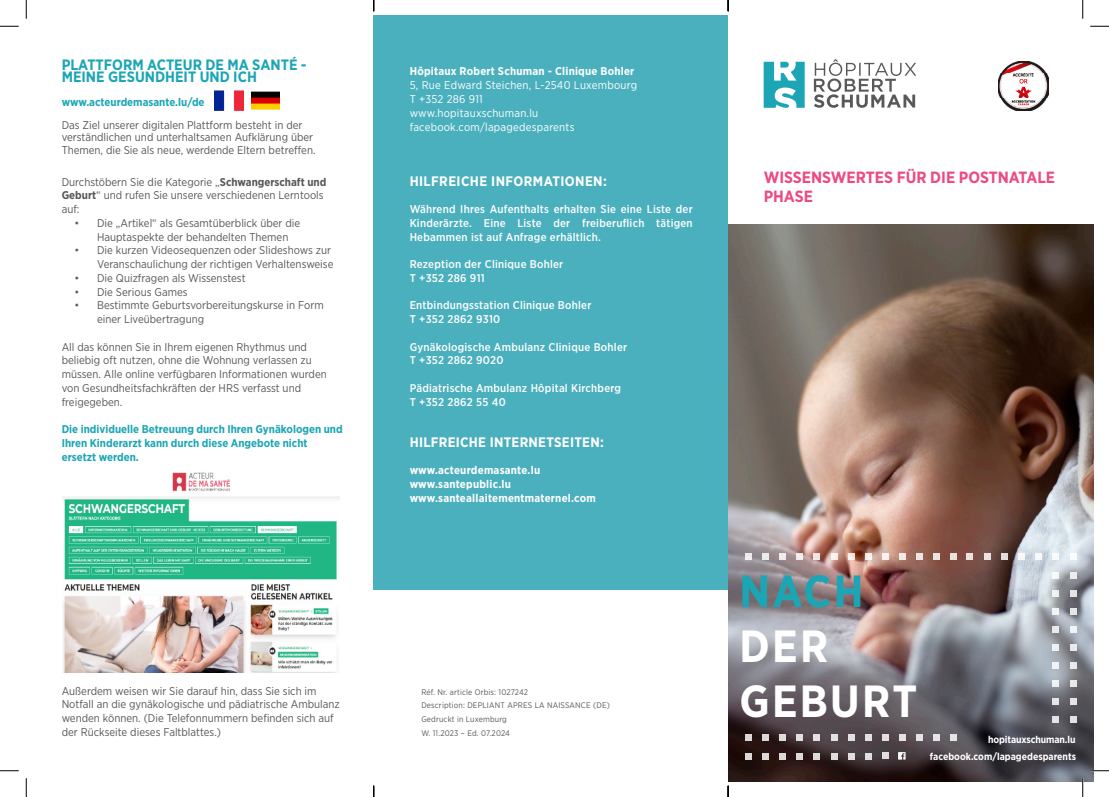
<style>
.page{position:relative;width:1109px;height:797px;background:#fff}
.page>*{position:absolute;margin:0;border:0;box-sizing:border-box;transform-origin:0 0}
._00_Headline_Flyer{font:700 45px "Gotham Narrow";letter-spacing:.05em;color:#fff}
._00_Headline_Flyer-2{font:700 45px "Gotham Narrow";color:#1ca6b5}
._01_H1_Pantone205{font:700 16.25px/18.8px "Gotham Narrow";color:#ec4b80}
.t1{font:700 15px/12.5px "Gotham Narrow";color:#1ca6b5}
._01_H1_white{font:700 13.75px "Gotham Narrow";letter-spacing:.02em;color:#fff}
._02_body_white{font:700 13.75px "Gotham Narrow";letter-spacing:.03em;color:#fff}
._02_body{font:11.25px/13.8px "Gotham Narrow";color:#57585a}
._02_body_white-2{font:500 11.25px/13.8px "Gotham Narrow";letter-spacing:.02em;color:#fff;text-align:justify}
._02_body-2{font:700 11.25px/13.8px "Gotham Narrow";color:#1ca6b5}
._02_body_white-3{font:11.25px "Gotham Narrow";letter-spacing:.02em;color:#fff}
._01_H1_white-2{font:700 11.25px/13.8px "Gotham Narrow";letter-spacing:.02em;color:#fff}
._02_body_white-4{font:700 11.25px "Gotham Narrow";letter-spacing:.02em;color:#fff}
._03_body{font:700 10px "Gotham Narrow";color:#fff}
.t2{font:8.12px "Gotham Narrow";letter-spacing:.02em;color:#57585a}
.s1{font-weight:700}
</style>
<div class="page">
<svg style="left:763px;top:62px;width:41px;height:46px"></svg>
<svg style="left:813px;top:59px;width:103px;height:49px"></svg>
<img style="left:728px;top:224px;width:365px;height:557px">
<img style="left:63px;top:472px;width:276px;height:200px">
<svg style="left:898px;top:752px;width:7px;height:7px"></svg>
<div style="left:373px;top:16px;width:355px;height:574px;background:#4bb0be"></div>
<img style="left:998px;top:61px;width:50px;height:50px">
<img style="left:214px;top:91px;width:29px;height:20px">
<img style="left:251px;top:91px;width:28px;height:19px">
<div style="left:745px;top:734px;width:6px;height:7px;background:#dbd8d7"></div>
<svg style="left:745px;top:753px;width:6px;height:6px"></svg>
<div style="left:745px;top:553px;width:6px;height:7px;background:#edecee"></div>
<div style="left:762px;top:734px;width:6px;height:7px;background:#dbd9d9"></div>
<svg style="left:762px;top:753px;width:6px;height:6px"></svg>
<div style="left:779px;top:734px;width:6px;height:7px;background:#dedbdc"></div>
<div style="left:762px;top:553px;width:6px;height:7px;background:#edebec"></div>
<svg style="left:779px;top:753px;width:6px;height:6px"></svg>
<div style="left:796px;top:734px;width:6px;height:7px;background:#e2dfe0"></div>
<svg style="left:796px;top:753px;width:6px;height:6px"></svg>
<div style="left:779px;top:553px;width:6px;height:7px;background:#efecec"></div>
<div style="left:814px;top:734px;width:6px;height:7px;background:#e3e1e1"></div>
<div style="left:831px;top:734px;width:6px;height:7px;background:#e3e1e2"></div>
<svg style="left:814px;top:753px;width:6px;height:6px"></svg>
<svg style="left:831px;top:753px;width:6px;height:6px"></svg>
<div style="left:796px;top:553px;width:6px;height:7px;background:#f3efef"></div>
<div style="left:848px;top:734px;width:6px;height:7px;background:#e3e1e1"></div>
<div style="left:865px;top:734px;width:6px;height:7px;background:#e2e0e1"></div>
<svg style="left:848px;top:753px;width:6px;height:6px"></svg>
<svg style="left:865px;top:753px;width:6px;height:6px"></svg>
<div style="left:882px;top:734px;width:6px;height:7px;background:#e2e0e1"></div>
<div style="left:814px;top:553px;width:6px;height:7px;background:#eee4e2"></div>
<div style="left:899px;top:734px;width:6px;height:7px;background:#e3e1e2"></div>
<div style="left:1070px;top:716px;width:6px;height:7px;background:#e1e1e2"></div>
<svg style="left:1070px;top:698px;width:6px;height:6px"></svg>
<div style="left:831px;top:553px;width:6px;height:7px;background:#f9f3f1"></div>
<svg style="left:1070px;top:644px;width:6px;height:6px"></svg>
<div style="left:916px;top:734px;width:6px;height:7px;background:#e5e3e4"></div>
<div style="left:1070px;top:625px;width:6px;height:7px;background:#f2f3f5"></div>
<div style="left:933px;top:734px;width:6px;height:7px;background:#e5e5e6"></div>
<div style="left:1052px;top:716px;width:6px;height:7px;background:#e4e4e5"></div>
<div style="left:1070px;top:662px;width:6px;height:7px;background:#eaebeb"></div>
<div style="left:1070px;top:680px;width:6px;height:7px;background:#e8e8e9"></div>
<div style="left:1070px;top:571px;width:6px;height:7px;background:#edeeef"></div>
<div style="left:1070px;top:553px;width:6px;height:7px;background:#fff"></div>
<div style="left:950px;top:734px;width:6px;height:7px;background:#e6e5e6"></div>
<div style="left:848px;top:553px;width:6px;height:7px;background:#f6edea"></div>
<svg style="left:1070px;top:590px;width:6px;height:6px"></svg>
<div style="left:1070px;top:608px;width:6px;height:7px;background:#e5e5e7"></div>
<svg style="left:1052px;top:698px;width:6px;height:6px"></svg>
<svg style="left:1052px;top:644px;width:6px;height:6px"></svg>
<div style="left:865px;top:553px;width:6px;height:7px;background:#f5eeed"></div>
<div style="left:1052px;top:625px;width:6px;height:7px;background:#eae9ea"></div>
<div style="left:1052px;top:662px;width:6px;height:7px;background:#f1f3f4"></div>
<div style="left:1052px;top:680px;width:6px;height:7px;background:#eff1f3"></div>
<div style="left:1052px;top:571px;width:6px;height:7px;background:#f7f9fa"></div>
<div style="left:1052px;top:553px;width:6px;height:7px;background:#f8fafb"></div>
<svg style="left:1052px;top:590px;width:6px;height:6px"></svg>
<div style="left:1052px;top:608px;width:6px;height:7px;background:#f2f4f5"></div>
<div style="left:882px;top:553px;width:6px;height:7px;background:#f7f1ef"></div>
<div style="left:1035px;top:553px;width:6px;height:7px;background:#f7f9fa"></div>
<div style="left:899px;top:553px;width:6px;height:7px;background:#f3eae7"></div>
<div style="left:1018px;top:553px;width:6px;height:7px;background:#f7f8fa"></div>
<div style="left:1001px;top:553px;width:6px;height:7px;background:#e2dddc"></div>
<div style="left:916px;top:553px;width:6px;height:7px;background:#ede5e3"></div>
<div style="left:984px;top:553px;width:6px;height:7px;background:#e9e3e1"></div>
<div style="left:966px;top:553px;width:6px;height:7px;background:#eae2e1"></div>
<div style="left:950px;top:553px;width:6px;height:7px;background:#eae1df"></div>
<div style="left:933px;top:553px;width:6px;height:7px;background:#ebe3e0"></div>
<svg style="left:882px;top:752px;width:6px;height:6px"></svg>
<svg style="left:0;top:25px;width:19px;height:2px"></svg>
<svg style="left:1090px;top:25px;width:18px;height:2px"></svg>
<svg style="left:0;top:770px;width:19px;height:1px"></svg>
<svg style="left:1090px;top:770px;width:18px;height:1px"></svg>
<svg style="left:25px;top:0;width:2px;height:19px"></svg>
<svg style="left:25px;top:778px;width:2px;height:19px"></svg>
<svg style="left:1082px;top:0;width:1px;height:19px"></svg>
<svg style="left:1081px;top:778px;width:2px;height:19px"></svg>
<svg style="left:373px;top:785px;width:1px;height:12px"></svg>
<svg style="left:727px;top:0;width:2px;height:11px"></svg>
<svg style="left:727px;top:785px;width:2px;height:12px"></svg>
<p class="t1" style="left:62px;top:58px;width:246px">PLATTFORM ACTEUR DE MA SANTÉ -<br>MEINE GESUNDHEIT UND ICH</p>
<p class="_02_body-2" style="left:62px;top:95px;width:144px">www.acteurdemasante.lu/de</p>
<p class="_02_body" style="left:62px;top:118px;width:255px;line-height:12.5px">Das Ziel unserer digitalen Plattform besteht in der verständlichen und unterhaltsamen Aufklärung über<br>Themen, die Sie als neue, werdende Eltern betreffen.</p>
<p class="_02_body" style="left:62px;top:174px;width:266px">Durchstöbern Sie die Kategorie „<span class="s1">Schwangerschaft und<br>Geburt</span>“ und rufen Sie unsere verschiedenen Lerntools auf:</p>
<p class="_02_body" style="left:97px;top:216px;width:205px;text-indent:-22px">• Die „Artikel“ als Gesamtüberblick über die<br>Hauptaspekte der behandelten Themen</p>
<p class="_02_body" style="left:75px;top:243px;width:260px;text-align:right">• Die kurzen Videosequenzen oder Slideshows zur<br>Veranschaulichung der richtigen Verhaltensweise</p>
<p class="_02_body" style="left:75px;top:271px;width:172px">• Die Quizfragen als Wissenstest</p>
<p class="_02_body" style="left:75px;top:284px;width:114px">• Die Serious Games</p>
<p class="_02_body" style="left:97px;top:298px;width:228px;text-indent:-22px">• Bestimmte Geburtsvorbereitungskurse in Form einer Liveübertragung</p>
<p class="_02_body" style="left:62px;top:339px;width:267px">All das können Sie in Ihrem eigenen Rhythmus und beliebig oft nutzen, ohne die Wohnung verlassen zu müssen. Alle online verfügbaren Informationen wurden von Gesundheitsfachkräften der HRS verfasst und freigegeben.</p>
<p class="_02_body-2" style="left:62px;top:422px;width:282px">Die individuelle Betreuung durch Ihren Gynäkologen und<br>Ihren Kinderarzt kann durch diese Angebote nicht ersetzt werden.</p>
<p class="_02_body" style="left:62px;top:683px;width:280px">Außerdem weisen wir Sie darauf hin, dass Sie sich im Notfall an die gynäkologische und pädiatrische Ambulanz wenden können. (Die Telefonnummern befinden sich auf der Rückseite dieses Faltblattes.)</p>
<p class="_02_body_white-4" style="left:409px;top:64px;width:226px">Hôpitaux Robert Schuman - Clinique Bohler</p>
<p class="_02_body_white-3" style="left:409px;top:78px;width:229px">5, Rue Edward Steichen, L-2540 Luxembourg</p>
<p class="_02_body_white-3" style="left:409px;top:92px;width:75px">T +352 286 911</p>
<p class="_02_body_white-3" style="left:409px;top:106px;width:130px">www.hopitauxschuman.lu</p>
<p class="_02_body_white-3" style="left:409px;top:119px;width:166px">facebook.com/lapagedesparents</p>
<p class="_02_body_white" style="left:409px;top:172px;width:199px">HILFREICHE INFORMATIONEN:</p>
<p class="_02_body_white-2" style="left:409px;top:202px;width:284px">Während Ihres Aufenthalts erhalten Sie eine Liste der Kinderärzte. Eine Liste der freiberuflich tätigen Hebammen ist auf Anfrage erhältlich.</p>
<p class="_02_body_white-2" style="left:409px;top:257px;width:155px">Rezeption der Clinique Bohler</p>
<p class="_02_body_white-2" style="left:409px;top:271px;width:77px">T +352 286 911</p>
<p class="_02_body_white-2" style="left:409px;top:298px;width:183px">Entbindungsstation Clinique Bohler</p>
<p class="_02_body_white-2" style="left:409px;top:312px;width:92px">T +352 2862 9310</p>
<p class="_02_body_white-2" style="left:409px;top:339px;width:219px">Gynäkologische Ambulanz Clinique Bohler</p>
<p class="_02_body_white-2" style="left:409px;top:353px;width:95px">T +352 2862 9020</p>
<p class="_02_body_white-2" style="left:409px;top:381px;width:213px">Pädiatrische Ambulanz Hôpital Kirchberg</p>
<p class="_02_body_white-2" style="left:409px;top:394px;width:98px">T +352 2862 55 40</p>
<p class="_01_H1_white" style="left:409px;top:433px;width:196px">HILFREICHE INTERNETSEITEN:</p>
<p class="_01_H1_white-2" style="left:409px;top:463px;width:132px">www.acteurdemasante.lu</p>
<p class="_01_H1_white-2" style="left:409px;top:477px;width:188px">www.santepublic.lu www.santeallaitementmaternel.com</p>
<p class="t2" style="left:421px;top:686px;width:108px">Réf. Nr. article Orbis: 1027242</p>
<p class="t2" style="left:421px;top:700px;width:190px">Description: DEPLIANT APRES LA NAISSANCE (DE)</p>
<p class="t2" style="left:421px;top:714px;width:87px">Gedruckt in Luxemburg</p>
<p class="t2" style="left:421px;top:728px;width:90px">W. 11.2023 – Ed. 07.2024</p>
<p class="_01_H1_Pantone205" style="left:763px;top:167px;width:293px">WISSENSWERTES FÜR DIE POSTNATALE<br>PHASE</p>
<p class="_00_Headline_Flyer-2" style="left:739px;top:562px;width:125px">NACH</p>
<p class="_00_Headline_Flyer" style="left:739px;top:617px;width:90px">DER</p>
<p class="_00_Headline_Flyer" style="left:739px;top:672px;width:179px">GEBURT</p>
<p class="_03_body" style="left:988px;top:732px;width:89px">hopitauxschuman.lu</p>
<p class="_03_body" style="left:929px;top:750px;width:148px">facebook.com/lapagedesparents</p>
</div>
